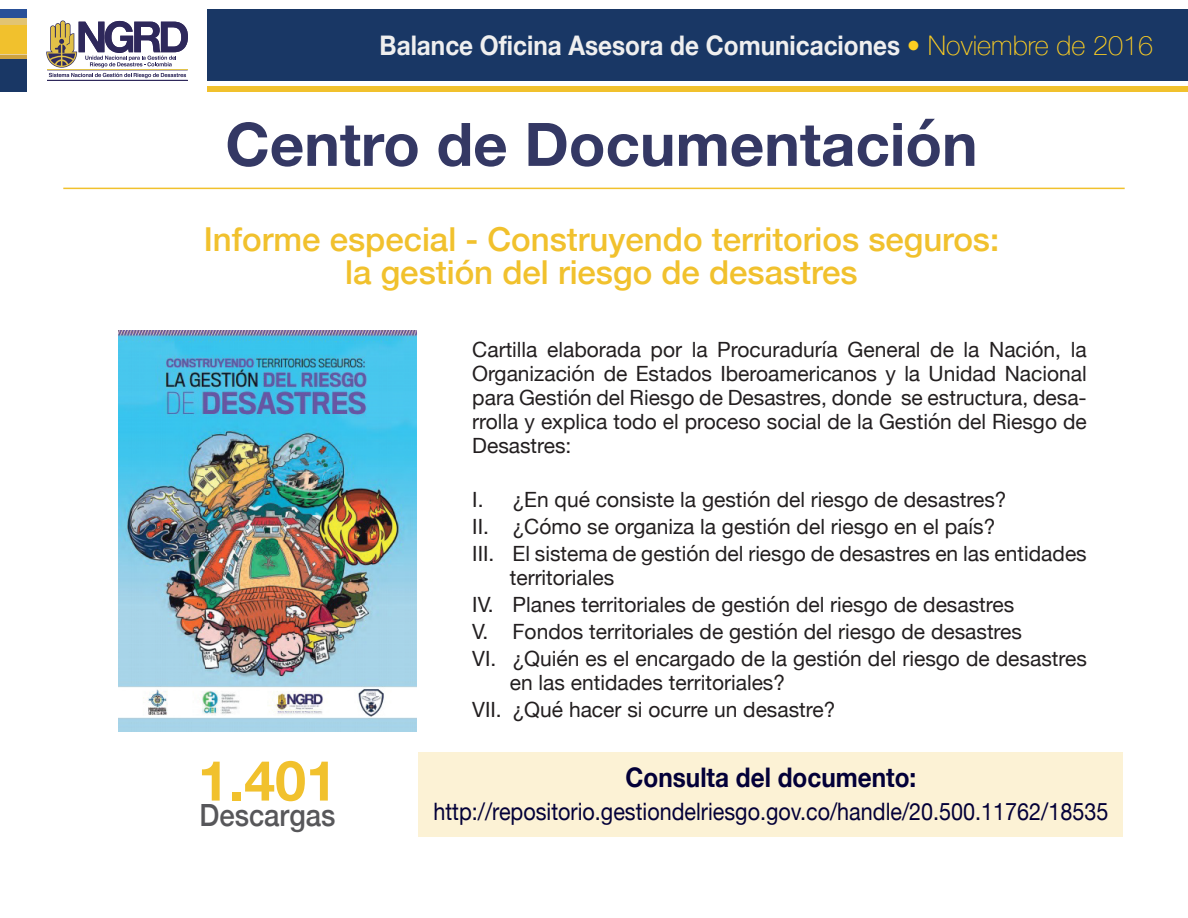
<style>
.page{position:relative;width:1188px;height:918px;background:#fff}
.page>*{position:absolute;margin:0;border:0;box-sizing:border-box;transform-origin:0 0}
.t1{font:700 60px "Helvetica Neue";color:#343864}
.t2{font:700 55.65px "Helvetica Neue";color:#f1c12d}
.t3{font:500 33px/33px "Helvetica Neue";color:#f1c12d;text-align:center}
.t4{font:500 30.6px "Helvetica Neue";color:#57575a;scale:.9 1}
.t5{font:700 27px "Helvetica Neue";color:#efefef;scale:.9 1}
.t6{font:700 27px "Helvetica Neue";color:#030038;scale:.9 1}
.t7{font:24px "Helvetica Neue";color:#030038;scale:.9 1}
.t8{font:21px/27px "Helvetica Neue";color:#231f20}
.s1{font-weight:100;color:#fdce22}
</style>
<div class="page">
<div style="left:419px;top:752px;width:704px;height:85px;background:#fcf2d5"></div>
<hr style="left:63px;top:188px;width:1062px;height:1px;background:#f1c12d">
<div style="left:0;top:18px;width:27px;height:9px;background:#e2c472"></div>
<svg style="left:0;top:54px;width:27px;height:6px"></svg>
<div style="left:0;top:9px;width:27px;height:9px;background:#295098"></div>
<div style="left:0;top:25px;width:27px;height:29px;background:#f1c12d"></div>
<div style="left:0;top:60px;width:27px;height:32px;background:#193765"></div>
<div style="left:207px;top:9px;width:981px;height:72px;background:#193765"></div>
<div style="left:208px;top:87px;width:980px;height:5px;background:#f1c12d"></div>
<hr style="left:47px;top:80px;width:141px;height:1px;background:#2e285b">
<svg style="left:46px;top:20px;width:142px;height:58px"></svg>
<img style="left:118px;top:330px;width:299px;height:401px">
<p class="t5" style="left:380px;top:25px;width:861px">Balance Oficina Asesora de Comunicaciones <span class="s1">Noviembre de 2016</span></p>
<h1 class="t1" style="left:225px;top:97px;width:754px">Centro de Documentación</h1>
<h3 class="t3" style="left:204px;top:220px;width:797px">Informe especial - Construyendo territorios seguros: la gestión del riesgo de desastres</h3>
<h2 class="t2" style="left:198px;top:737px;width:141px">1.401</h2>
<h3 class="t4" style="left:199px;top:791px;width:152px">Descargas</h3>
<p class="t8" style="left:472px;top:339px;width:616px;line-height:24px;text-align:justify">Cartilla elaborada por la Procuraduría General de la Nación, la Organización de Estados Iberoamericanos y la Unidad Nacional para Gestión del Riesgo de Desastres, donde se estructura, desa&shy;rrolla y explica todo el proceso social de la Gestión del Riesgo de Desastres:</p>
<p class="t8" style="left:472px;top:487px;width:616px">I. ¿En qué consiste la gestión del riesgo de desastres?<br>II. ¿Cómo se organiza la gestión del riesgo en el país?<br>III. El sistema de gestión del riesgo de desastres en las entidades</p>
<p class="t8" style="left:472px;top:565px;width:616px;text-indent:38px">territoriales<br>IV. Planes territoriales de gestión del riesgo de desastres<br>V. Fondos territoriales de gestión del riesgo de desastres<br>VI. ¿Quién es el encargado de la gestión del riesgo de desastres</p>
<p class="t8" style="left:472px;top:670px;width:365px;text-indent:38px">en las entidades territoriales?<br>VII. ¿Qué hacer si ocurre un desastre?</p>
<p class="t6" style="left:626px;top:756px;width:324px">Consulta del documento:</p>
<p class="t7" style="left:433px;top:794px;width:752px">http://repositorio.gestiondelriesgo.gov.co/handle/20.500.11762/18535</p>
</div>
